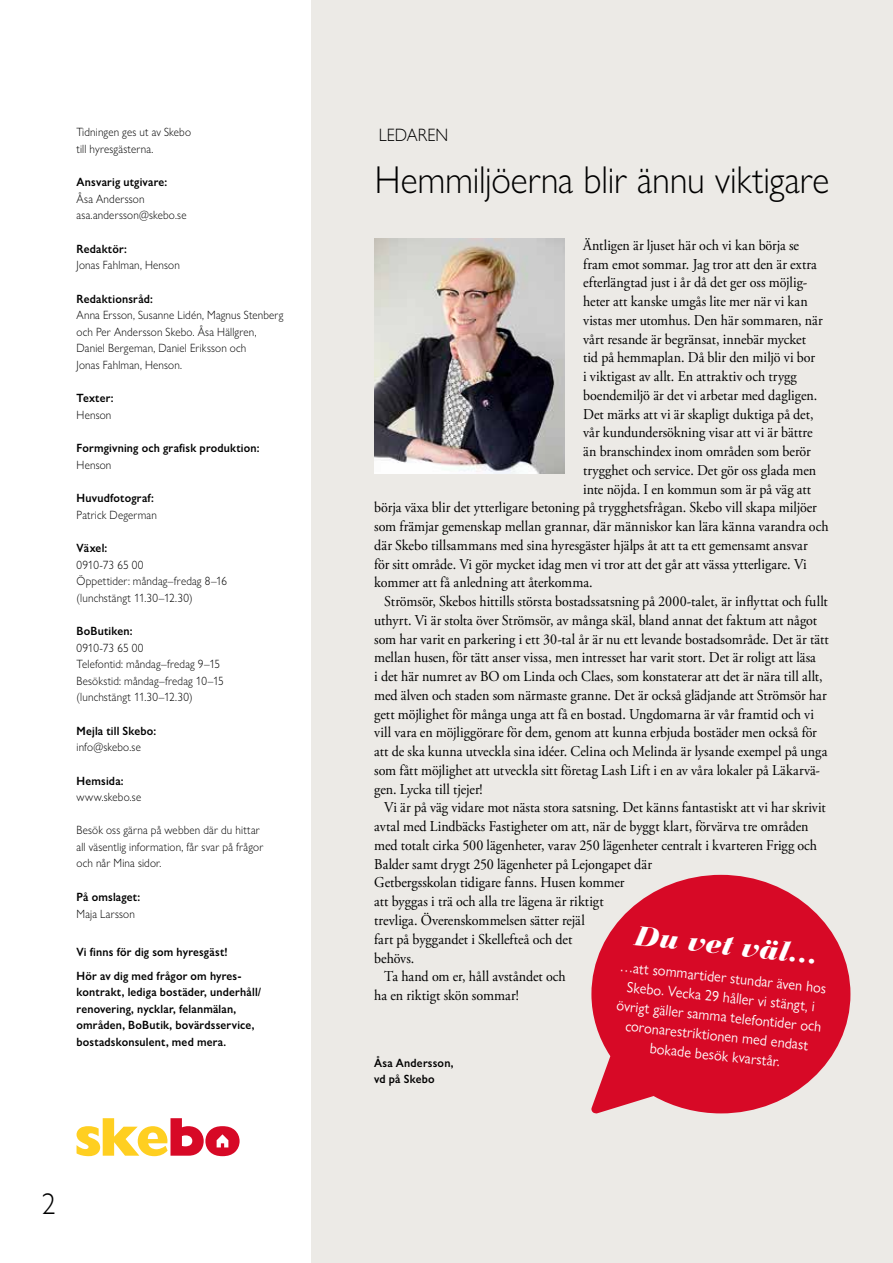
<style>
.page{position:relative;width:893px;height:1263px;background:#fff}
.page>*{position:absolute;margin:0;border:0;box-sizing:border-box;transform-origin:0 0}
.t1{font:300 39px "Gill Sans Nova";letter-spacing:-.005em;color:#000;scale:.94 1}
.t2{font:300 30.15px "Gill Sans Nova";color:#000;scale:.94 1}
.t3{font:italic 900 27.45px "Bauer Bodoni Std";color:#fff;scale:1.07 1}
.t4{font:300 18px "Gill Sans Nova";letter-spacing:-.005em;color:#000;scale:.94 1}
.t5{font:15.15px/19.5px "Gill Sans Nova";color:#fff;text-align:center;scale:.94 1}
.t6{font:15px "Adobe Garamond Pro";color:#000;scale:.94 1}
.t7{font:300 12px/16.5px "Gill Sans Nova";letter-spacing:.015em;color:#000;scale:.94 1}
.t8{font:600 12px/16.5px "Gill Sans Nova";letter-spacing:.02em;color:#000;scale:.94 1}
</style>
<div class="page">
<svg style="left:77px;top:1118px;width:163px;height:38px"></svg>
<div style="left:312px;top:0;width:581px;height:1263px;background:#eceae6"></div>
<img style="left:374px;top:239px;width:190px;height:235px">
<svg style="left:591px;top:875px;width:259px;height:239px;fill:#d70926"></svg>
<p class="t7" style="left:77px;top:124px;width:123px">Tidningen ges ut av Skebo till hyresgästerna.</p>
<p class="t8" style="left:77px;top:174px;width:98px">Ansvarig utgivare:</p>
<p class="t7" style="left:77px;top:190px;width:119px">Åsa Andersson asa.andersson@skebo.se</p>
<p class="t8" style="left:77px;top:240px;width:55px">Redaktör:</p>
<p class="t7" style="left:77px;top:257px;width:111px">Jonas Fahlman, Henson</p>
<p class="t8" style="left:77px;top:290px;width:83px">Redaktionsråd:</p>
<p class="t7" style="left:77px;top:307px;width:222px">Anna Ersson, Susanne Lidén, Magnus Stenberg och Per Andersson Skebo. Åsa Hällgren, Daniel Bergeman, Daniel Eriksson och<br>Jonas Fahlman, Henson.</p>
<p class="t8" style="left:77px;top:390px;width:41px">Texter:</p>
<p class="t7" style="left:77px;top:406px;width:39px">Henson</p>
<p class="t8" style="left:77px;top:440px;width:196px">Formgivning och grafisk produktion:</p>
<p class="t7" style="left:77px;top:456px;width:39px">Henson</p>
<p class="t8" style="left:77px;top:490px;width:84px">Huvudfotograf:</p>
<p class="t7" style="left:77px;top:506px;width:87px">Patrick Degerman</p>
<p class="t8" style="left:77px;top:540px;width:34px">Växel:</p>
<p class="t7" style="left:77px;top:556px;width:162px">0910-73 65 00<br>Öppettider: måndag–fredag 8–16 (lunchstängt 11.30–12.30)</p>
<p class="t8" style="left:77px;top:623px;width:61px">BoButiken:</p>
<p class="t7" style="left:77px;top:639px;width:158px">0910-73 65 00<br>Telefontid: måndag–fredag 9–15<br>Besökstid: måndag–fredag 10–15 (lunchstängt 11.30–12.30)</p>
<p class="t8" style="left:77px;top:722px;width:86px">Mejla till Skebo:</p>
<p class="t7" style="left:77px;top:739px;width:70px">info@skebo.se</p>
<p class="t8" style="left:77px;top:772px;width:52px">Hemsida:</p>
<p class="t7" style="left:77px;top:789px;width:70px">www.skebo.se</p>
<p class="t7" style="left:77px;top:822px;width:200px">Besök oss gärna på webben där du hittar all väsentlig information, får svar på frågor och når Mina sidor.</p>
<p class="t8" style="left:77px;top:888px;width:69px">På omslaget:</p>
<p class="t7" style="left:77px;top:905px;width:64px">Maja Larsson</p>
<p class="t8" style="left:77px;top:939px;width:177px;line-height:24px">Vi finns för dig som hyresgäst!<br>Hör av dig med frågor om hyres-</p>
<p class="t8" style="left:77px;top:983px;width:198px">kontrakt, lediga bostäder, underhåll/ renovering, nycklar, felanmälan, områden, BoButik, bovärdsservice, bostadskonsulent, med mera.</p>
<h2 class="t2" style="left:41px;top:1185px;width:16px">2</h2>
<p class="t4" style="left:379px;top:124px;width:75px">LEDAREN</p>
<h1 class="t1" style="left:375px;top:156px;width:485px">Hemmiljöerna blir ännu viktigare</h1>
<p class="t6" style="left:583px;top:236px;width:231px">Äntligen är ljuset här och vi kan börja se</p>
<p class="t6" style="left:583px;top:255px;width:250px">fram emot sommar. Jag tror att den är extra</p>
<p class="t6" style="left:583px;top:274px;width:240px">efterlängtad just i år då det ger oss möjlig-</p>
<p class="t6" style="left:583px;top:292px;width:241px">heter att kanske umgås lite mer när vi kan</p>
<p class="t6" style="left:583px;top:311px;width:256px">vistas mer utomhus. Den här sommaren, när</p>
<p class="t6" style="left:583px;top:330px;width:239px">vårt resande är begränsat, innebär mycket</p>
<p class="t6" style="left:583px;top:349px;width:248px">tid på hemmaplan. Då blir den miljö vi bor</p>
<p class="t6" style="left:583px;top:367px;width:229px">i viktigast av allt. En attraktiv och trygg</p>
<p class="t6" style="left:583px;top:386px;width:251px">boendemiljö är det vi arbetar med dagligen.</p>
<p class="t6" style="left:583px;top:405px;width:247px">Det märks att vi är skapligt duktiga på det,</p>
<p class="t6" style="left:583px;top:424px;width:246px">vår kundundersökning visar att vi är bättre</p>
<p class="t6" style="left:583px;top:442px;width:244px">än branschindex inom områden som berör</p>
<p class="t6" style="left:583px;top:461px;width:249px">trygghet och service. Det gör oss glada men</p>
<p class="t6" style="left:583px;top:480px;width:244px">inte nöjda. I en kommun som är på väg att</p>
<p class="t6" style="left:374px;top:499px;width:472px">börja växa blir det ytterligare betoning på trygghetsfrågan. Skebo vill skapa miljöer</p>
<p class="t6" style="left:374px;top:517px;width:485px">som främjar gemenskap mellan grannar, där människor kan lära känna varandra och</p>
<p class="t6" style="left:374px;top:536px;width:463px">där Skebo tillsammans med sina hyresgäster hjälps åt att ta ett gemensamt ansvar</p>
<p class="t6" style="left:374px;top:555px;width:462px">för sitt område. Vi gör mycket idag men vi tror att det går att vässa ytterligare. Vi</p>
<p class="t6" style="left:374px;top:574px;width:234px">kommer att få anledning att återkomma.</p>
<p class="t6" style="left:384px;top:592px;width:473px">Strömsör, Skebos hittills största bostadssatsning på 2000-talet, är inflyttat och fullt</p>
<p class="t6" style="left:374px;top:611px;width:473px">uthyrt. Vi är stolta över Strömsör, av många skäl, bland annat det faktum att något</p>
<p class="t6" style="left:374px;top:630px;width:485px">som har varit en parkering i ett 30-tal år är nu ett levande bostadsområde. Det är tätt</p>
<p class="t6" style="left:374px;top:649px;width:471px">mellan husen, för tätt anser vissa, men intresset har varit stort. Det är roligt att läsa</p>
<p class="t6" style="left:374px;top:667px;width:479px">i det här numret av BO om Linda och Claes, som konstaterar att det är nära till allt,</p>
<p class="t6" style="left:374px;top:686px;width:483px">med älven och staden som närmaste granne. Det är också glädjande att Strömsör har</p>
<p class="t6" style="left:374px;top:705px;width:469px">gett möjlighet för många unga att få en bostad. Ungdomarna är vår framtid och vi</p>
<p class="t6" style="left:374px;top:724px;width:472px">vill vara en möjliggörare för dem, genom att kunna erbjuda bostäder men också för</p>
<p class="t6" style="left:374px;top:742px;width:484px">att de ska kunna utveckla sina idéer. Celina och Melinda är lysande exempel på unga</p>
<p class="t6" style="left:374px;top:761px;width:476px">som fått möjlighet att utveckla sitt företag Lash Lift i en av våra lokaler på Läkarvä-</p>
<p class="t6" style="left:374px;top:780px;width:117px">gen. Lycka till tjejer!</p>
<p class="t6" style="left:384px;top:799px;width:471px">Vi är på väg vidare mot nästa stora satsning. Det känns fantastiskt att vi har skrivit</p>
<p class="t6" style="left:374px;top:817px;width:463px">avtal med Lindbäcks Fastigheter om att, när de byggt klart, förvärva tre områden</p>
<p class="t6" style="left:374px;top:836px;width:473px">med totalt cirka 500 lägenheter, varav 250 lägenheter centralt i kvarteren Frigg och</p>
<p class="t6" style="left:374px;top:855px;width:297px">Balder samt drygt 250 lägenheter på Lejongapet där</p>
<p class="t6" style="left:374px;top:874px;width:268px">Getbergsskolan tidigare fanns. Husen kommer</p>
<p class="t6" style="left:374px;top:892px;width:246px">att byggas i trä och alla tre lägena är riktigt</p>
<p class="t6" style="left:374px;top:911px;width:226px">trevliga. Överenskommelsen sätter rejäl</p>
<p class="t6" style="left:374px;top:930px;width:212px">fart på byggandet i Skellefteå och det</p>
<p class="t6" style="left:374px;top:949px;width:44px">behövs.</p>
<p class="t6" style="left:384px;top:967px;width:195px">Ta hand om er, håll avståndet och</p>
<p class="t6" style="left:374px;top:986px;width:155px">ha en riktigt skön sommar!</p>
<h3 class="t3" style="left:637px;top:919px;width:174px;rotate:6deg">Du vet väl…</h3>
<p class="t5" style="left:621px;top:956px;width:222px;rotate:6deg">…att sommartider stundar även hos<br>Skebo. Vecka 29 håller vi stängt, i övrigt gäller samma telefontider och coronarestriktionen med endast bokade besök kvarstår.</p>
<p class="t8" style="left:374px;top:1054px;width:86px">Åsa Andersson, vd på Skebo</p>
</div>
